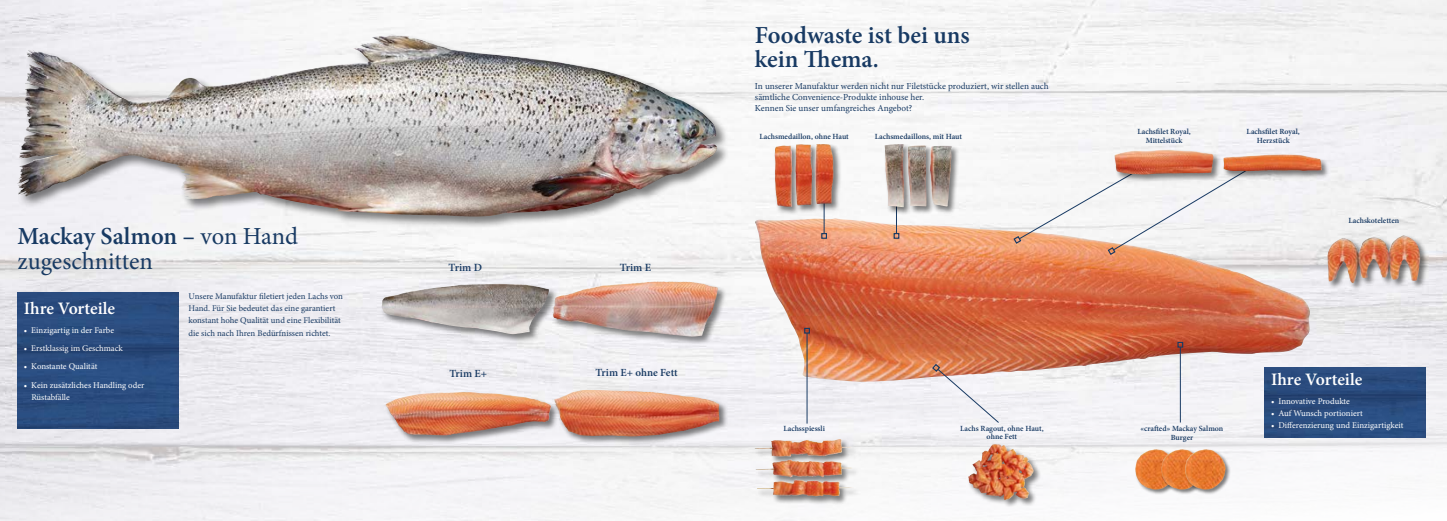
<style>
.page{position:relative;width:1447px;height:521px;background:#fff}
.page>*{position:absolute;margin:0;border:0;box-sizing:border-box;transform-origin:0 0}
.Grundtext{font:24.5px/24.5px "Minion Pro";color:#183a63}
.t1{font:600 24.5px/24.5px "Minion Pro";color:#183a63}
.Grundtext-2{font:600 17.5px "Minion Pro";color:#fff}
.t2{font:600 11.03px "Minion Pro";color:#183a63}
.t3{font:600 10.85px "Minion Pro";color:#183a63}
.t4{font:9.19px/11px "Minion Pro";color:#183a63}
.Grundtext-3{font:8.75px/12.2px "Minion Pro";color:#fff}
.t5{font:8.75px/12.2px "Minion Pro";color:#183a63}
.t6{font:600 7.88px/8.8px "Minion Pro";letter-spacing:-.005em;color:#183a63;text-align:center}
.s1{font-weight:600}
</style>
<div class="page">
<img style="left:0;top:0;width:1446px;height:521px">
<img style="left:17px;top:292px;width:162px;height:137px">
<div style="left:16px;top:34px;width:713px;height:195px;background:#000;opacity:.5"></div>
<img style="left:30px;top:35px;width:354px;height:67px">
<img style="left:754px;top:218px;width:555px;height:164px">
<div style="left:553px;top:388px;width:175px;height:57px;background:#000;opacity:.5"></div>
<img style="left:554px;top:390px;width:148px;height:47px">
<div style="left:385px;top:391px;width:174px;height:53px;background:#000;opacity:.5"></div>
<img style="left:385px;top:392px;width:87px;height:43px">
<div style="left:551px;top:280px;width:175px;height:66px;background:#000;opacity:.5"></div>
<img style="left:553px;top:281px;width:104px;height:26px">
<div style="left:380px;top:282px;width:178px;height:61px;background:#000;opacity:.5"></div>
<img style="left:381px;top:284px;width:114px;height:31px">
<div style="left:1325px;top:234px;width:102px;height:57px;background:#000;opacity:.5"></div>
<img style="left:1326px;top:235px;width:76px;height:46px">
<div style="left:1134px;top:448px;width:47px;height:47px;background:#000;opacity:.5"></div>
<img style="left:1134px;top:449px;width:26px;height:40px">
<div style="left:1160px;top:448px;width:47px;height:47px;background:#000;opacity:.5"></div>
<img style="left:1161px;top:449px;width:22px;height:40px">
<div style="left:1183px;top:448px;width:47px;height:47px;background:#000;opacity:.5"></div>
<img style="left:1184px;top:449px;width:41px;height:40px">
<svg style="left:1012px;top:164px;width:243px;height:92px"></svg>
<hr style="left:1179px;top:347px;width:1px;height:75px;background:#183a63">
<svg style="left:1177px;top:342px;width:5px;height:6px"></svg>
<hr style="left:806px;top:333px;width:1px;height:91px;background:#183a63">
<svg style="left:804px;top:328px;width:5px;height:6px"></svg>
<div style="left:754px;top:438px;width:106px;height:66px;background:#000;opacity:.5"></div>
<img style="left:754px;top:439px;width:84px;height:10px">
<div style="left:967px;top:443px;width:74px;height:65px;background:#000;opacity:.5"></div>
<img style="left:967px;top:444px;width:62px;height:56px">
<img style="left:1264px;top:367px;width:161px;height:70px">
<svg style="left:931px;top:363px;width:68px;height:61px"></svg>
<hr style="left:823px;top:187px;width:1px;height:47px;background:#183a63">
<svg style="left:821px;top:233px;width:5px;height:6px"></svg>
<hr style="left:895px;top:189px;width:1px;height:45px;background:#183a63">
<svg style="left:893px;top:233px;width:6px;height:6px"></svg>
<div style="left:1222px;top:153px;width:107px;height:26px;background:#000;opacity:.5"></div>
<img style="left:1223px;top:155px;width:81px;height:16px">
<div style="left:1113px;top:148px;width:108px;height:35px;background:#000;opacity:.5"></div>
<img style="left:1114px;top:150px;width:52px;height:25px">
<div style="left:883px;top:144px;width:76px;height:71px;background:#000;opacity:.5"></div>
<img style="left:884px;top:144px;width:37px;height:63px">
<div style="left:773px;top:144px;width:68px;height:71px;background:#000;opacity:.5"></div>
<img style="left:795px;top:144px;width:38px;height:61px">
<p class="Grundtext" style="left:17px;top:224px;width:282px"><span class="s1">Mackay Salmon –</span> von Hand zugeschnitten</p>
<p class="Grundtext-2" style="left:24px;top:296px;width:93px">Ihre Vorteile</p>
<p class="Grundtext-3" style="left:24px;top:324px;width:92px">• Einzigartig in der Farbe</p>
<p class="Grundtext-3" style="left:24px;top:342px;width:100px">• Erstklassig im Geschmack</p>
<p class="Grundtext-3" style="left:24px;top:360px;width:75px">• Konstante Qualität</p>
<p class="Grundtext-3" style="left:31px;top:379px;width:115px;text-indent:-7px">• Kein zusätzliches Handling oder<br>Rüstabfälle</p>
<p class="t5" style="left:189px;top:290px;width:156px">Unsere Manufaktur filetiert jeden Lachs von Hand. Für Sie bedeutet das eine garantiert konstant hohe Qualität und eine Flexibilität die sich nach Ihren Bedürfnissen richtet.</p>
<p class="t2" style="left:448px;top:260px;width:35px">Trim D</p>
<p class="t2" style="left:619px;top:260px;width:33px">Trim E</p>
<p class="t3" style="left:449px;top:366px;width:39px">Trim E+</p>
<p class="t3" style="left:595px;top:365px;width:83px">Trim E+ ohne Fett</p>
<p class="t1" style="left:754px;top:22px;width:216px">Foodwaste ist bei uns kein Thema.</p>
<p class="t4" style="left:754px;top:80px;width:295px">In unserer Manufaktur werden nicht nur Filetstücke produziert, wir stellen auch sämtliche Convenience-Produkte inhouse her.</p>
<p class="t4" style="left:754px;top:102px;width:159px">Kennen Sie unser umfangreiches Angebot?</p>
<p class="t6" style="left:759px;top:132px;width:91px">Lachsmedaillon, ohne Haut</p>
<p class="t6" style="left:874px;top:132px;width:89px">Lachsmedaillons, mit Haut</p>
<p class="t6" style="left:783px;top:424px;width:43px">Lachsspiessli</p>
<p class="t6" style="left:959px;top:424px;width:85px;line-height:7.9px">Lachs Ragout, ohne Haut, ohne Fett</p>
<p class="t6" style="left:1137px;top:127px;width:55px">Lachsfilet Royal,<br>Mittelstück</p>
<p class="t6" style="left:1246px;top:127px;width:55px">Lachsfilet Royal,<br>Herzstück</p>
<p class="t6" style="left:1348px;top:216px;width:52px">Lachskoteletten</p>
<p class="t6" style="left:1140px;top:424px;width:84px">«crafted» Mackay Salmon<br>Burger</p>
<p class="Grundtext-2" style="left:1270px;top:368px;width:93px">Ihre Vorteile</p>
<p class="Grundtext-3" style="left:1270px;top:395px;width:80px">• Innovative Produkte</p>
<p class="Grundtext-3" style="left:1270px;top:407px;width:93px">• Auf Wunsch portioniert</p>
<p class="Grundtext-3" style="left:1270px;top:419px;width:134px">• Differenzierung und Einzigartigkeit</p>
</div>
